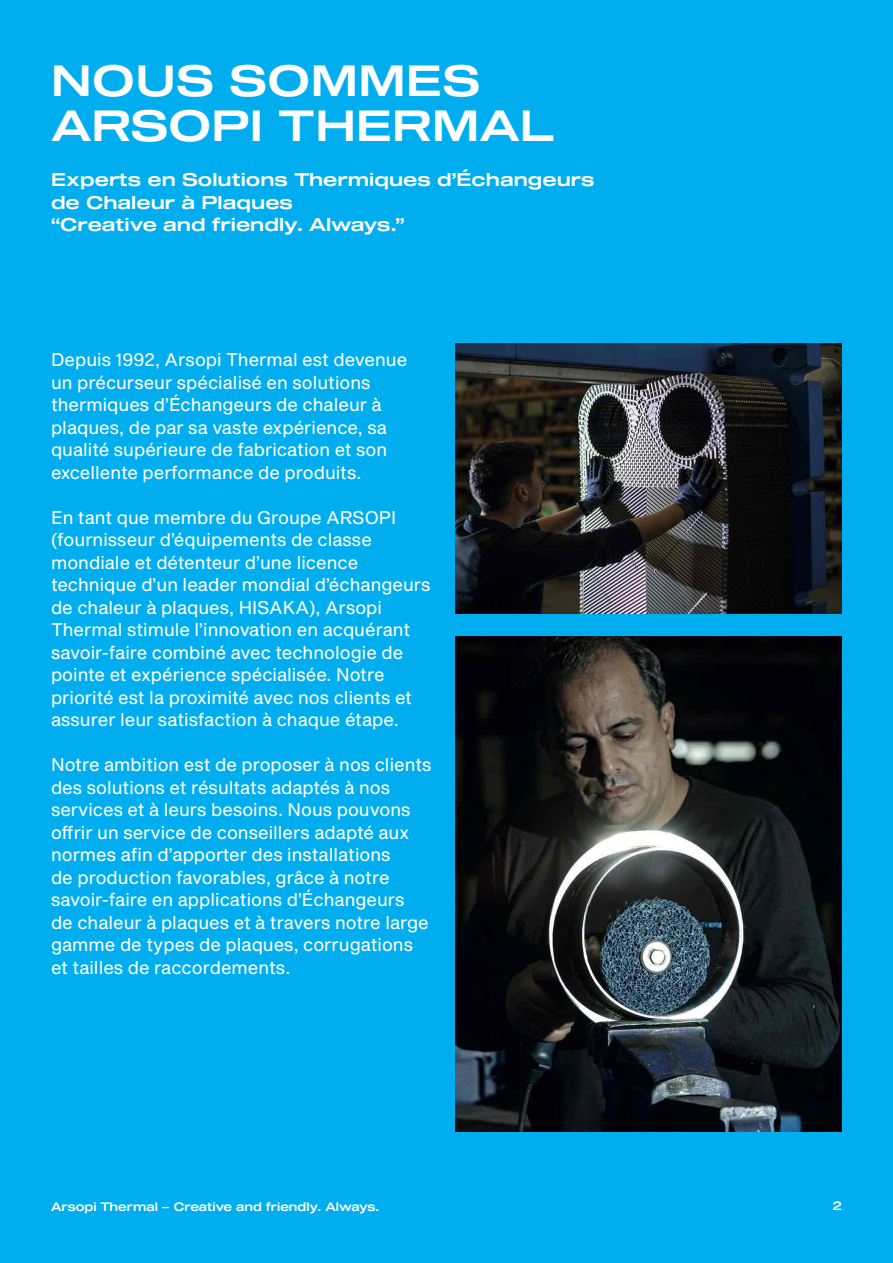
<style>
.page{position:relative;width:893px;height:1263px;background:#00aeef}
.page>*{position:absolute;margin:0;border:0;box-sizing:border-box;transform-origin:0 0}
.t1{font:42.75px/45px "Shapiro 55 Middle Extd";color:#fff}
.t2{font:18px/22.5px "Shapiro 45 Welter Text";color:#fff}
.t3{font:18px/22.5px "Shapiro 55 Middle Extd";color:#fff}
.t4{font:12px "Shapiro 55 Middle Wide";color:#fff}
.s1{color:#00aeef}
</style>
<div class="page">
<img style="left:455px;top:636px;width:387px;height:495px">
<img style="left:455px;top:344px;width:387px;height:270px">
<h1 class="t1" style="left:51px;top:60px;width:506px">NOUS SOMMES<br>ARSOPI THERMAL</h1>
<p class="t3" style="left:51px;top:169px;width:545px">Experts en Solutions Thermiques d’Échangeurs de Chaleur à Plaques<span class="s1">.<br></span>“Creative and friendly. Always.”</p>
<p class="t2" style="left:51px;top:349px;width:358px">Depuis 1992, Arsopi Thermal est devenue un précurseur spécialisé en solutions thermiques d’Échangeurs de chaleur à plaques, de par sa vaste expérience, sa qualité supérieure de fabrication et son excellente performance de produits.</p>
<p class="t2" style="left:51px;top:507px;width:381px">En tant que membre du Groupe ARSOPI (fournisseur d’équipements de classe mondiale et détenteur d’une licence technique d’un leader mondial d’échangeurs de chaleur à plaques, HISAKA), Arsopi Thermal stimule l’innovation en acquérant savoir-faire combiné avec technologie de pointe et expérience spécialisée. Notre priorité est la proximité avec nos clients et assurer leur satisfaction à chaque étape.</p>
<p class="t2" style="left:51px;top:754px;width:382px">Notre ambition est de proposer à nos clients des solutions et résultats adaptés à nos services et à leurs besoins. Nous pouvons offrir un service de conseillers adapté aux normes afin d’apporter des installations<br>de production favorables, grâce à notre savoir-faire en applications d’Échangeurs<br>de chaleur à plaques et à travers notre large gamme de types de plaques, corrugations et tailles de raccordements.</p>
<p class="t4" style="left:51px;top:1199px;width:330px">Arsopi Thermal – Creative and friendly. Always.</p>
<p class="t4" style="left:833px;top:1197px;width:11px">2</p>
</div>
